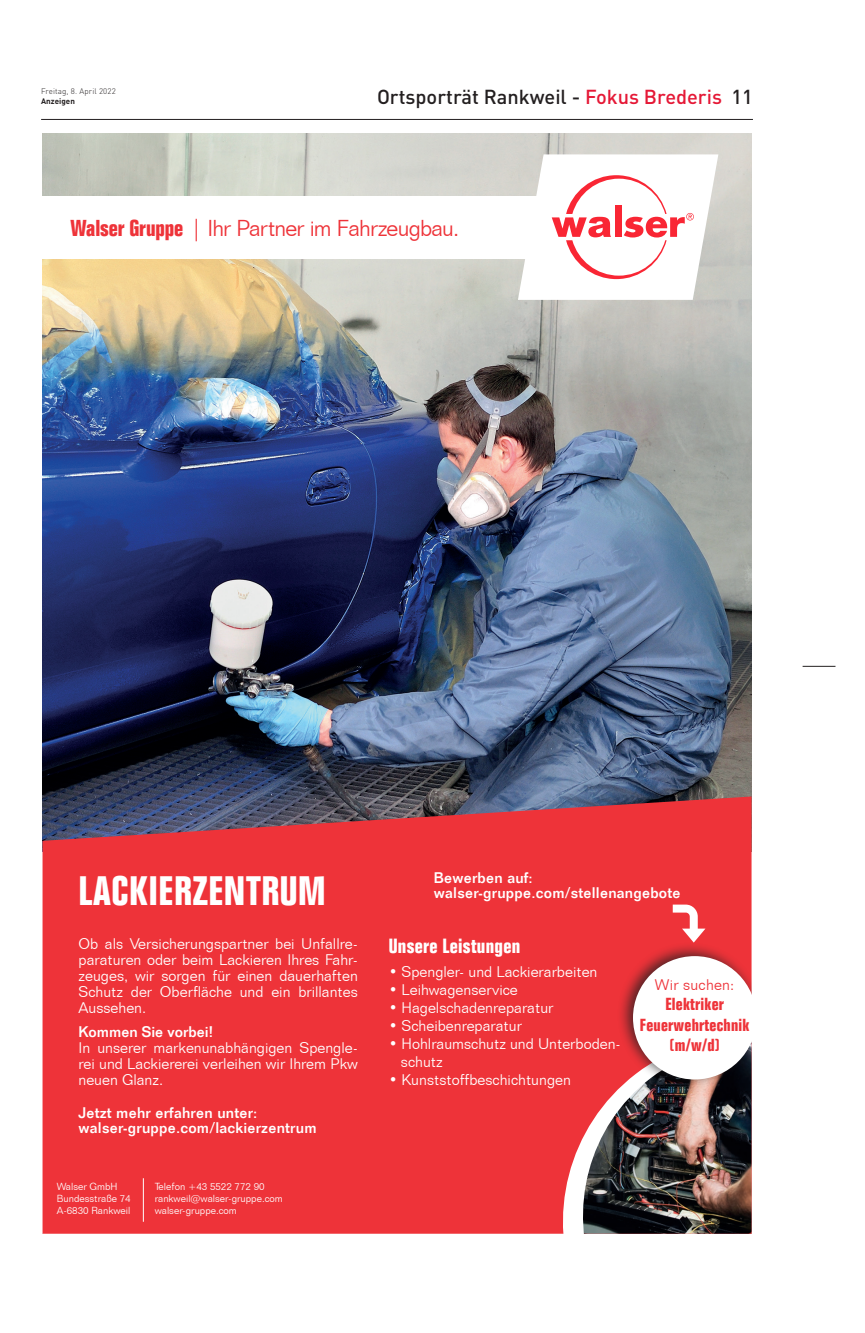
<style>
.page{position:relative;width:865px;height:1333px;background:#fff}
.page>*{position:absolute;margin:0;border:0;box-sizing:border-box;transform-origin:0 0}
.t1{font:700 condensed 40px "Folio";letter-spacing:.015em;color:#fff}
.t2{font:300 22.4px "Folio BT";letter-spacing:-.04em;color:#ee3339}
.t3{font:500 20px "DINCE";color:#231f20}
.t4{font:700 condensed 20px "Folio";letter-spacing:.015em;color:#fff}
.t5{font:700 condensed 17px/20.4px "Folio";letter-spacing:.015em;color:#ee3339;text-align:center}
.t6{font:300 15px/16px "Folio BT";color:#fff}
.t7{font:500 15px/15px "Folio LT";letter-spacing:.015em;color:#fff}
.t8{font:300 15px "Folio BT";letter-spacing:.015em;color:#ee3339}
.t9{font:300 10px/12px "Folio BT";color:#fff}
.t10{font:300 8px "DINCE";letter-spacing:.015em;color:#231f20}
.t11{font:700 8px "DINCE";letter-spacing:.005em;color:#231f20}
.s1{color:#e51836}
.s2{font-family:"Folio";font-weight:700;font-stretch:condensed}
.s3{font-family:"Folio LT";font-weight:500}
</style>
<div class="page">
<hr style="left:802px;top:666px;width:33px;height:1px;background:#231f20">
<hr style="left:41px;top:119px;width:712px;height:1px;background:#231f20">
<img style="left:43px;top:133px;width:708px;height:663px">
<div style="left:43px;top:796px;width:708px;height:437px;background:#ee3339"></div>
<div style="left:43px;top:196px;width:500px;height:62px;background:#fff"></div>
<svg style="left:518px;top:154px;width:200px;height:146px"></svg>
<hr style="left:143px;top:1178px;width:1px;height:43px;background:#fff">
<div style="left:616px;top:941px;width:135px;height:147px;background:#231f20;opacity:.75"></div>
<svg style="left:672px;top:904px;width:33px;height:38px"></svg>
<img style="left:545px;top:956px;width:207px;height:278px">
<p class="t10" style="left:41px;top:86px;width:76px">Freitag, 8. April 2022</p>
<p class="t11" style="left:41px;top:96px;width:35px">Anzeigen</p>
<p class="t3" style="left:377px;top:84px;width:377px">Ortsporträt Rankweil - <span class="s1">Fokus Brederis</span> 11</p>
<p class="t2" style="left:70px;top:214px;width:390px"><span class="s2">Walser Gruppe</span> | Ihr Partner im Fahrzeugbau.</p>
<p class="t1" style="left:79px;top:868px;width:248px">LACKIERZENTRUM</p>
<p class="t6" style="left:79px;top:935px;width:281px;text-align:justify">Ob als Versicherungspartner bei Unfallre&shy;paraturen oder beim Lackieren Ihres Fahr&shy;zeuges, wir sorgen für einen dauerhaften Schutz der Oberfläche und ein brillantes Aussehen.</p>
<p class="t6" style="left:79px;top:1023px;width:281px"><span class="s3">Kommen Sie vorbei!<br></span>In unserer markenunabhängigen Spengle&shy;rei und Lackiererei verleihen wir Ihrem Pkw neuen Glanz.</p>
<p class="t7" style="left:79px;top:1104px;width:239px">Jetzt mehr erfahren unter: walser-gruppe.com/lackierzentrum</p>
<p class="t9" style="left:57px;top:1180px;width:75px">Walser GmbH<br>Bundesstraße 74<br>A-6830 Rankweil</p>
<p class="t9" style="left:155px;top:1180px;width:129px">Telefon +43 5522 772 90 rankweil@walser-gruppe.com walser-gruppe.com</p>
<p class="t7" style="left:434px;top:870px;width:248px">Bewerben auf: walser-gruppe.com/stellenangebote</p>
<p class="t4" style="left:388px;top:934px;width:133px">Unsere Leistungen</p>
<p class="t6" style="left:388px;top:963px;width:210px">• Spengler- und Lackierarbeiten</p>
<p class="t6" style="left:388px;top:981px;width:131px">• Leihwagenservice</p>
<p class="t6" style="left:388px;top:999px;width:166px">• Hagelschadenreparatur</p>
<p class="t6" style="left:388px;top:1017px;width:135px">• Scheibenreparatur</p>
<p class="t6" style="left:401px;top:1034px;width:221px;line-height:18px;text-indent:-12px">• Hohlraumschutz und Unterboden&shy;schutz</p>
<p class="t6" style="left:388px;top:1071px;width:184px">• Kunststoffbeschichtungen</p>
<p class="t8" style="left:655px;top:975px;width:81px">Wir suchen:</p>
<p class="t5" style="left:640px;top:994px;width:111px">Elektriker<br>Feuerwehrtechnik (m/w/d)</p>
</div>
